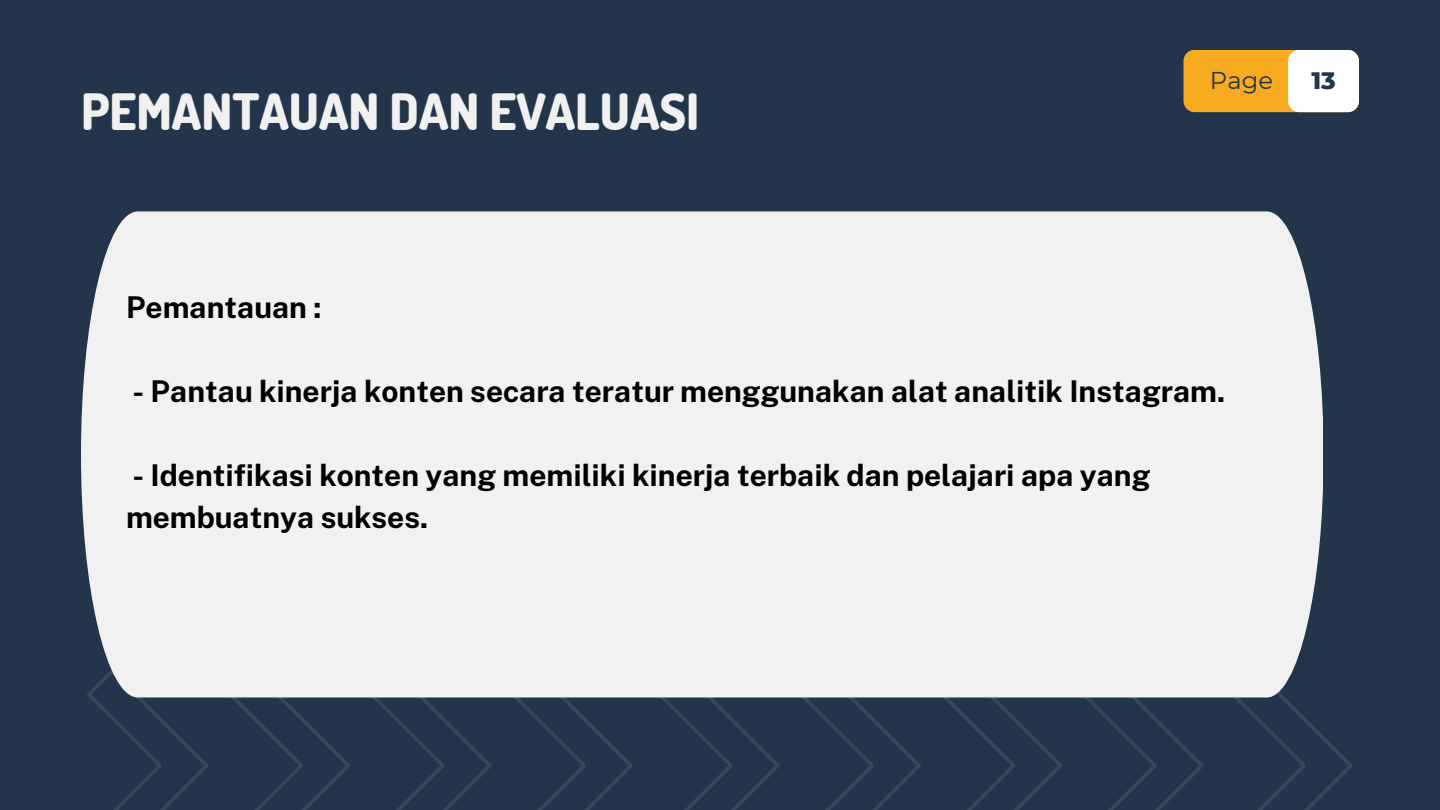
<style>
.page{position:relative;width:1440px;height:810px;background:#22354a}
.page>*{position:absolute;margin:0;border:0;box-sizing:border-box;transform-origin:0 0}
.t1{font:800 50px "Dosis";color:#f1f1f1}
.t2{font:700 30px/42px "Public Sans";color:#000}
.t3{font:24.3px "Montserrat";color:#22354a}
.t4{font:800 24.3px "Montserrat";color:#22354a}
</style>
<div class="page">
<svg style="left:515px;top:698px;width:118px;height:112px"></svg>
<svg style="left:373px;top:698px;width:118px;height:112px"></svg>
<svg style="left:232px;top:698px;width:118px;height:112px"></svg>
<svg style="left:90px;top:698px;width:119px;height:112px"></svg>
<svg style="left:1085px;top:698px;width:119px;height:112px"></svg>
<svg style="left:944px;top:698px;width:118px;height:112px"></svg>
<svg style="left:803px;top:698px;width:118px;height:112px"></svg>
<svg style="left:661px;top:698px;width:118px;height:112px"></svg>
<svg style="left:1234px;top:698px;width:119px;height:112px"></svg>
<svg style="left:1183px;top:50px;width:176px;height:62px;background:#f7ca78"></svg>
<div style="left:81px;top:211px;width:1242px;height:487px;background:#f1f1f1"></div>
<h1 class="t1" style="left:81px;top:79px;width:620px">PEMANTAUAN DAN EVALUASI</h1>
<p class="t2" style="left:126px;top:286px;width:197px">Pemantauan :</p>
<p class="t3" style="left:1210px;top:65px;width:65px">Page</p>
<p class="t4" style="left:1311px;top:65px;width:26px">13</p>
<p class="t2" style="left:132px;top:370px;width:1094px">- Pantau kinerja konten secara teratur menggunakan alat analitik Instagram.</p>
<p class="t2" style="left:126px;top:454px;width:1026px">- Identifikasi konten yang memiliki kinerja terbaik dan pelajari apa yang membuatnya sukses.</p>
</div>
